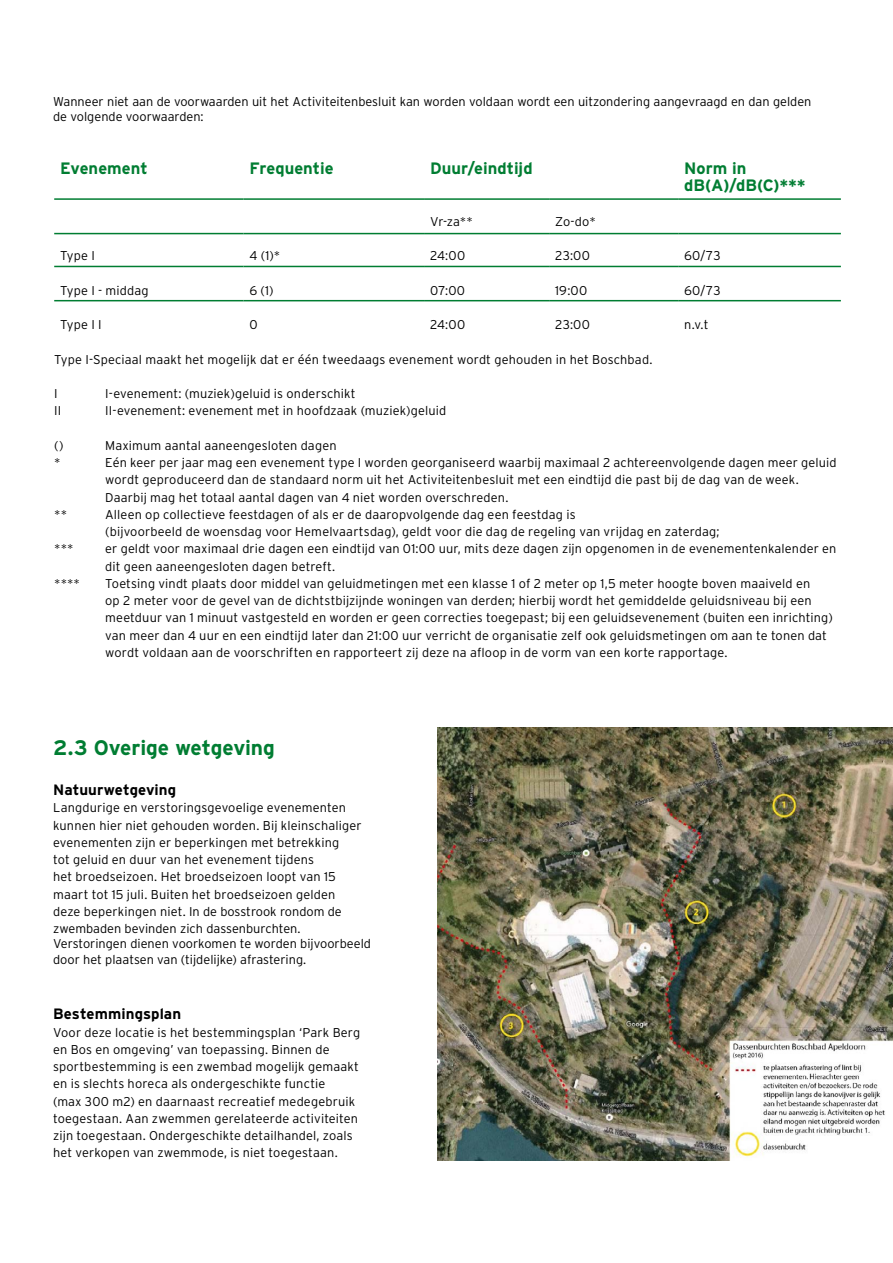
<style>
.page{position:relative;width:893px;height:1263px;background:#fff}
.page>*{position:absolute;margin:0;border:0;box-sizing:border-box;transform-origin:0 0}
._03_Tussenkop{font:700 21px "Interstate";letter-spacing:-.005em;color:#007d32}
.t1{font:700 16.5px/17.2px "Interstate";color:#007d32}
._03_Tussenkop_2{font:700 15px "Interstate";letter-spacing:.005em;color:#000}
._04_Bodytekst{font:300 12.75px/17.2px "Interstate";letter-spacing:.01em;color:#000}
._03_Tussenkop_2-2{font:300 12.75px/17.2px "Interstate";letter-spacing:.01em;color:#000}
</style>
<div class="page">
<hr style="left:54px;top:198px;width:189px;height:2px;background:#007d32">
<hr style="left:243px;top:198px;width:181px;height:2px;background:#007d32">
<hr style="left:424px;top:198px;width:125px;height:2px;background:#007d32">
<hr style="left:549px;top:198px;width:129px;height:2px;background:#007d32">
<hr style="left:678px;top:198px;width:163px;height:2px;background:#007d32">
<hr style="left:54px;top:233px;width:189px;height:1px;background:#007d32">
<hr style="left:243px;top:233px;width:181px;height:1px;background:#007d32">
<hr style="left:424px;top:233px;width:125px;height:1px;background:#007d32">
<hr style="left:549px;top:233px;width:129px;height:1px;background:#007d32">
<hr style="left:678px;top:233px;width:163px;height:1px;background:#007d32">
<hr style="left:54px;top:266px;width:189px;height:1px;background:#007d32">
<hr style="left:243px;top:266px;width:181px;height:1px;background:#007d32">
<hr style="left:424px;top:266px;width:125px;height:1px;background:#007d32">
<hr style="left:549px;top:266px;width:129px;height:1px;background:#007d32">
<hr style="left:678px;top:266px;width:163px;height:1px;background:#007d32">
<hr style="left:54px;top:300px;width:189px;height:1px;background:#007d32">
<hr style="left:243px;top:300px;width:181px;height:1px;background:#007d32">
<hr style="left:424px;top:300px;width:125px;height:1px;background:#007d32">
<hr style="left:549px;top:300px;width:129px;height:1px;background:#007d32">
<hr style="left:678px;top:300px;width:163px;height:1px;background:#007d32">
<img style="left:438px;top:727px;width:455px;height:434px">
<p class="_04_Bodytekst" style="left:53px;top:94px;width:760px;line-height:15.3px">Wanneer niet aan de voorwaarden uit het Activiteitenbesluit kan worden voldaan wordt een uitzondering aangevraagd en dan gelden de volgende voorwaarden:</p>
<p class="t1" style="left:60px;top:159px;width:89px">Evenement</p>
<p class="t1" style="left:249px;top:159px;width:86px">Frequentie</p>
<p class="t1" style="left:430px;top:159px;width:104px">Duur/eindtijd</p>
<p class="t1" style="left:684px;top:159px;width:123px">Norm in dB(A)/dB(C)***</p>
<p class="_04_Bodytekst" style="left:430px;top:212px;width:44px">Vr-za**</p>
<p class="_04_Bodytekst" style="left:555px;top:212px;width:42px">Zo-do*</p>
<p class="_04_Bodytekst" style="left:60px;top:247px;width:36px">Type I</p>
<p class="_04_Bodytekst" style="left:249px;top:247px;width:32px">4 (1)*</p>
<p class="_04_Bodytekst" style="left:430px;top:247px;width:37px">24:00</p>
<p class="_04_Bodytekst" style="left:555px;top:247px;width:36px">23:00</p>
<p class="_04_Bodytekst" style="left:684px;top:247px;width:38px">60/73</p>
<p class="_04_Bodytekst" style="left:60px;top:281px;width:90px">Type I - middag</p>
<p class="_04_Bodytekst" style="left:249px;top:281px;width:26px">6 (1)</p>
<p class="_04_Bodytekst" style="left:430px;top:281px;width:36px">07:00</p>
<p class="_04_Bodytekst" style="left:555px;top:281px;width:34px">19:00</p>
<p class="_04_Bodytekst" style="left:684px;top:281px;width:38px">60/73</p>
<p class="_04_Bodytekst" style="left:60px;top:316px;width:43px">Type I I</p>
<p class="_04_Bodytekst" style="left:249px;top:316px;width:10px">0</p>
<p class="_04_Bodytekst" style="left:430px;top:316px;width:37px">24:00</p>
<p class="_04_Bodytekst" style="left:555px;top:316px;width:36px">23:00</p>
<p class="_04_Bodytekst" style="left:684px;top:316px;width:26px">n.v.t</p>
<p class="_04_Bodytekst" style="left:54px;top:350px;width:600px">Type I-Speciaal maakt het mogelijk dat er één tweedaags evenement wordt gehouden in het Boschbad.</p>
<p class="_04_Bodytekst" style="left:54px;top:385px;width:5px">I</p>
<p class="_04_Bodytekst" style="left:105px;top:385px;width:252px">I-evenement: (muziek)geluid is onderschikt</p>
<p class="_04_Bodytekst" style="left:54px;top:402px;width:9px">II</p>
<p class="_04_Bodytekst" style="left:105px;top:402px;width:343px">II-evenement: evenement met in hoofdzaak (muziek)geluid</p>
<p class="_04_Bodytekst" style="left:54px;top:437px;width:11px">()</p>
<p class="_04_Bodytekst" style="left:105px;top:437px;width:233px">Maximum aantal aaneengesloten dagen</p>
<p class="_04_Bodytekst" style="left:54px;top:454px;width:8px">*</p>
<p class="_04_Bodytekst" style="left:105px;top:454px;width:733px">Eén keer per jaar mag een evenement type I worden georganiseerd waarbij maximaal 2 achtereenvolgende dagen meer geluid wordt geproduceerd dan de standaard norm uit het Activiteitenbesluit met een eindtijd die past bij de dag van de week.<br>Daarbij mag het totaal aantal dagen van 4 niet worden overschreden.</p>
<p class="_04_Bodytekst" style="left:54px;top:506px;width:14px">**</p>
<p class="_04_Bodytekst" style="left:105px;top:506px;width:616px">Alleen op collectieve feestdagen of als er de daaropvolgende dag een feestdag is<br>(bijvoorbeeld de woensdag voor Hemelvaartsdag), geldt voor die dag de regeling van vrijdag en zaterdag;</p>
<p class="_04_Bodytekst" style="left:54px;top:540px;width:21px">***</p>
<p class="_04_Bodytekst" style="left:105px;top:540px;width:733px">er geldt voor maximaal drie dagen een eindtijd van 01:00 uur, mits deze dagen zijn opgenomen in de evenementenkalender en dit geen aaneengesloten dagen betreft.</p>
<p class="_04_Bodytekst" style="left:54px;top:575px;width:27px">****</p>
<p class="_04_Bodytekst" style="left:105px;top:575px;width:729px">Toetsing vindt plaats door middel van geluidmetingen met een klasse 1 of 2 meter op 1,5 meter hoogte boven maaiveld en<br>op 2 meter voor de gevel van de dichtstbijzijnde woningen van derden; hierbij wordt het gemiddelde geluidsniveau bij een meetduur van 1 minuut vastgesteld en worden er geen correcties toegepast; bij een geluidsevenement (buiten een inrichting) van meer dan 4 uur en een eindtijd later dan 21:00 uur verricht de organisatie zelf ook geluidsmetingen om aan te tonen dat wordt voldaan aan de voorschriften en rapporteert zij deze na afloop in de vorm van een korte rapportage.</p>
<p class="_03_Tussenkop" style="left:53px;top:734px;width:223px">2.3 Overige wetgeving</p>
<p class="_03_Tussenkop_2" style="left:53px;top:780px;width:125px">Natuurwetgeving</p>
<p class="_03_Tussenkop_2-2" style="left:53px;top:799px;width:310px">Langdurige en verstoringsgevoelige evenementen kunnen hier niet gehouden worden. Bij kleinschaliger evenementen zijn er beperkingen met betrekking<br>tot geluid en duur van het evenement tijdens<br>het broedseizoen. Het broedseizoen loopt van 15 maart tot 15 juli. Buiten het broedseizoen gelden deze beperkingen niet. In de bosstrook rondom de zwembaden bevinden zich dassenburchten.</p>
<p class="_04_Bodytekst" style="left:53px;top:936px;width:319px;line-height:15.3px">Verstoringen dienen voorkomen te worden bijvoorbeeld door het plaatsen van (tijdelijke) afrastering.</p>
<p class="_03_Tussenkop_2" style="left:53px;top:1005px;width:130px">Bestemmingsplan</p>
<p class="_03_Tussenkop_2-2" style="left:53px;top:1023px;width:309px">Voor deze locatie is het bestemmingsplan ‘Park Berg en Bos en omgeving’ van toepassing. Binnen de sportbestemming is een zwembad mogelijk gemaakt en is slechts horeca als ondergeschikte functie<br>(max 300 m2) en daarnaast recreatief medegebruik toegestaan. Aan zwemmen gerelateerde activiteiten zijn toegestaan. Ondergeschikte detailhandel, zoals het verkopen van zwemmode, is niet toegestaan.</p>
</div>
